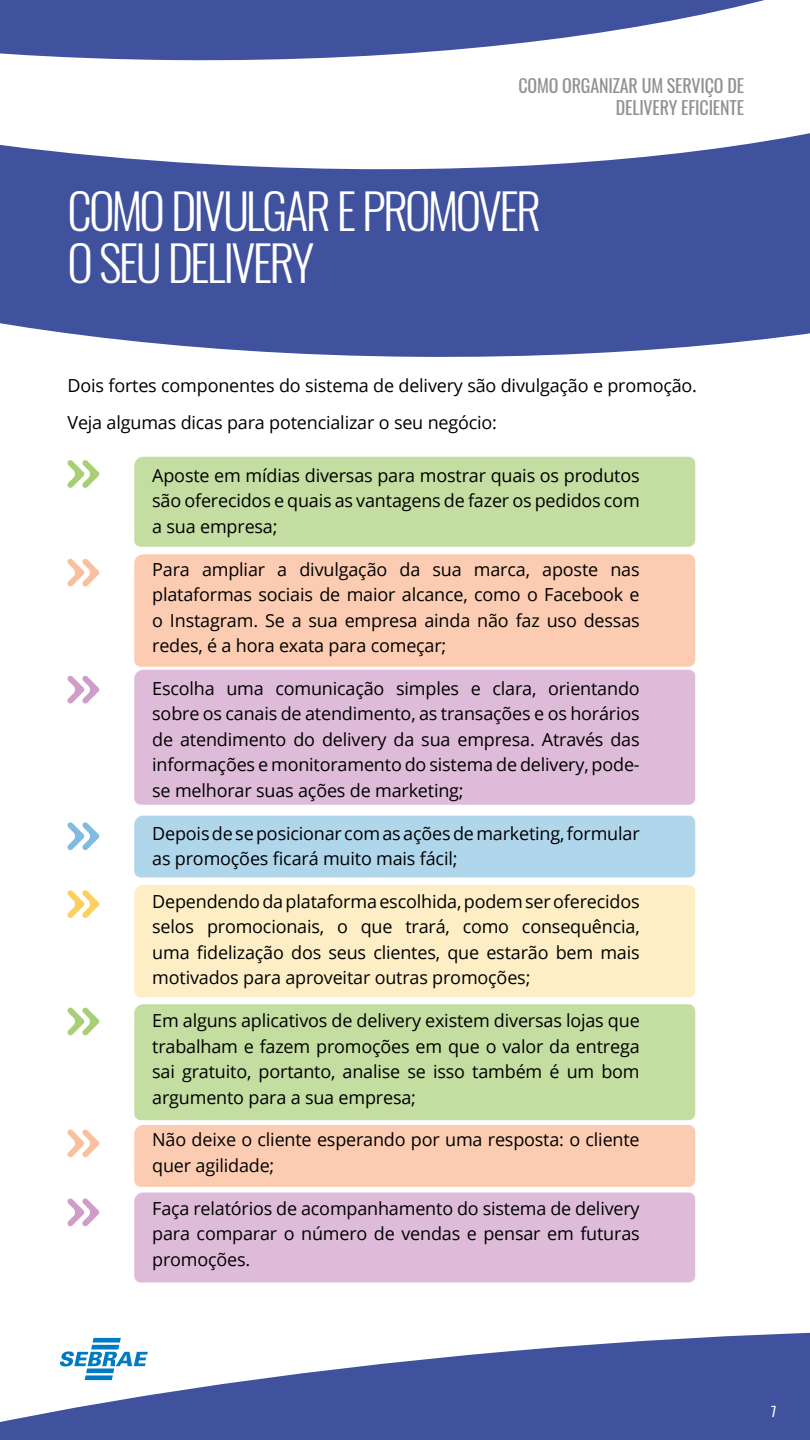
<style>
.page{position:relative;width:810px;height:1440px;background:#fff}
.page>*{position:absolute;margin:0;border:0;box-sizing:border-box;transform-origin:0 0}
.t1{font:300 48.75px/52.5px "Oswald";letter-spacing:-.055em;color:#fff}
.t2{font:18px/25.5px "Open Sans";letter-spacing:-.01em;color:#000;text-align:justify}
.t3{font:18px/22.5px "Oswald";letter-spacing:-.01em;color:#919191;text-align:right}
.t4{font:13.5px "Oswald";color:#fff}
</style>
<div class="page">
<svg style="left:0;top:133px;width:810px;height:224px;fill:#40519e"></svg>
<svg style="left:0;top:1332px;width:810px;height:108px;fill:#40519e"></svg>
<svg style="left:0;top:0;width:765px;height:61px;fill:#40519e"></svg>
<div style="left:134px;top:670px;width:561px;height:135px;background:#debcd9"></div>
<div style="left:134px;top:816px;width:561px;height:62px;background:#b0d6ec"></div>
<div style="left:134px;top:457px;width:561px;height:90px;background:#c4dda1"></div>
<div style="left:134px;top:554px;width:561px;height:113px;background:#fbccb1"></div>
<div style="left:134px;top:885px;width:561px;height:113px;background:#feeec6"></div>
<svg style="left:67px;top:559px;width:33px;height:28px"></svg>
<svg style="left:67px;top:676px;width:33px;height:28px"></svg>
<svg style="left:67px;top:822px;width:33px;height:28px"></svg>
<svg style="left:67px;top:890px;width:33px;height:28px"></svg>
<svg style="left:67px;top:460px;width:33px;height:28px"></svg>
<div style="left:134px;top:1192px;width:561px;height:90px;background:#debcd9"></div>
<div style="left:134px;top:1004px;width:561px;height:116px;background:#c4dda1"></div>
<div style="left:134px;top:1125px;width:561px;height:62px;background:#fbccb1"></div>
<svg style="left:67px;top:1129px;width:33px;height:28px"></svg>
<svg style="left:67px;top:1198px;width:33px;height:28px"></svg>
<svg style="left:67px;top:1007px;width:33px;height:28px"></svg>
<svg style="left:60px;top:1338px;width:88px;height:42px"></svg>
<p class="t3" style="left:518px;top:72px;width:227px">COMO ORGANIZAR UM SERVIÇO DE<br>DELIVERY EFICIENTE</p>
<h1 class="t1" style="left:68px;top:179px;width:475px">COMO DIVULGAR E PROMOVER<br>O SEU DELIVERY</h1>
<p class="t2" style="left:68px;top:366px;width:631px;line-height:36.8px">Dois fortes componentes do sistema de delivery são divulgação e promoção.<br>Veja algumas dicas para potencializar o seu negócio:</p>
<p class="t2" style="left:152px;top:462px;width:489px">Aposte em mídias diversas para mostrar quais os produtos são oferecidos e quais as vantagens de fazer os pedidos com a sua empresa;</p>
<p class="t2" style="left:152px;top:556px;width:489px">Para ampliar a divulgação da sua marca, aposte nas plataformas sociais de maior alcance, como o Facebook e o Instagram. Se a sua empresa ainda não faz uso dessas redes, é a hora exata para começar;</p>
<p class="t2" style="left:152px;top:675px;width:489px">Escolha uma comunicação simples e clara, orientando sobre os canais de atendimento, as transações e os horários de atendimento do delivery da sua empresa. Através das informações e monitoramento do sistema de delivery, pode&shy;se melhorar suas ações de marketing;</p>
<p class="t2" style="left:152px;top:820px;width:489px">Depois de se posicionar com as ações de marketing, formular as promoções ficará muito mais fácil;</p>
<p class="t2" style="left:152px;top:888px;width:489px">Dependendo da plataforma escolhida, podem ser oferecidos selos promocionais, o que trará, como consequência, uma fidelização dos seus clientes, que estarão bem mais motivados para aproveitar outras promoções;</p>
<p class="t2" style="left:152px;top:1007px;width:489px">Em alguns aplicativos de delivery existem diversas lojas que trabalham e fazem promoções em que o valor da entrega sai gratuito, portanto, analise se isso também é um bom argumento para a sua empresa;</p>
<p class="t2" style="left:152px;top:1127px;width:489px">Não deixe o cliente esperando por uma resposta: o cliente quer agilidade;</p>
<p class="t2" style="left:152px;top:1195px;width:489px">Faça relatórios de acompanhamento do sistema de delivery para comparar o número de vendas e pensar em futuras promoções.</p>
<p class="t4" style="left:771px;top:1399px;width:7px">7</p>
</div>
